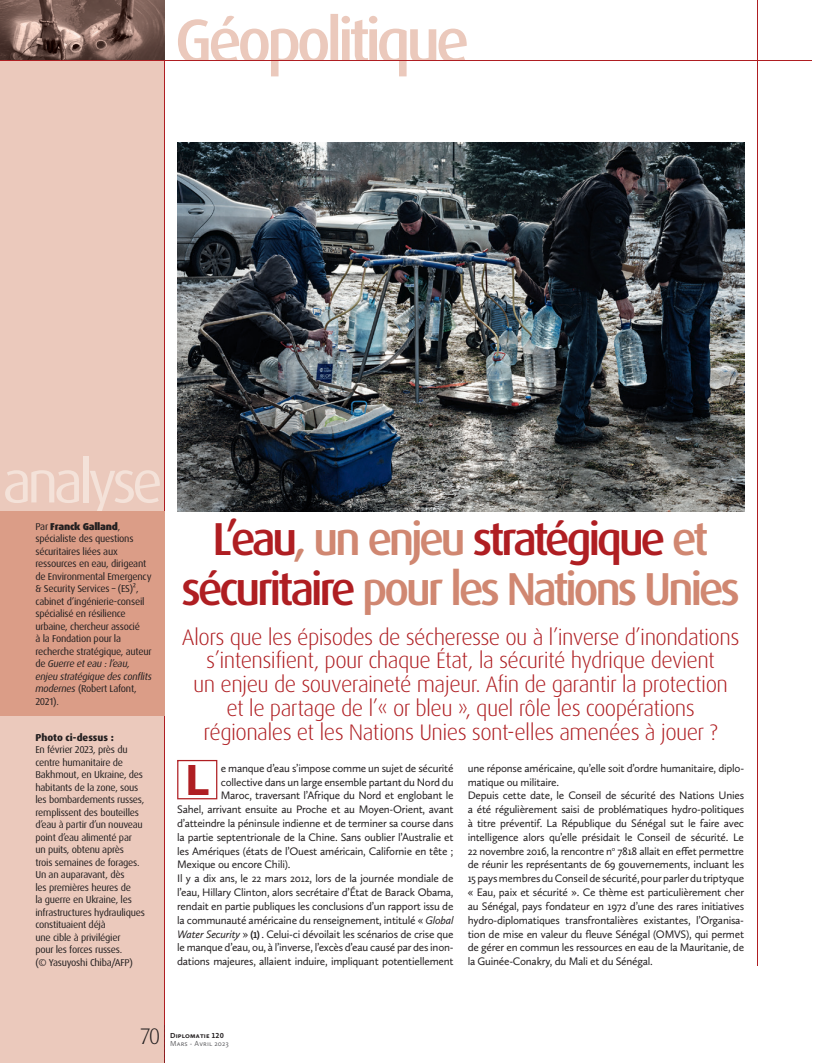
<style>
.page{position:relative;width:815px;height:1063px;background:#fff}
.page>*{position:absolute;margin:0;border:0;box-sizing:border-box;transform-origin:0 0}
.t1{font:58.75px "Dax Pro";letter-spacing:-.08em;color:#f4e2d9}
.t2{font:500 46.25px/50px "Dax Pro";letter-spacing:-.075em;color:#d08771;text-align:center}
.t3{font:900 45px "Calluna Sans";color:#af1e22}
.t4{font:300 22.5px/23.8px "Dax Pro";letter-spacing:-.025em;color:#af1e22;text-align:center}
.t5{font:300 22.5px "Dax Pro";color:#231f20}
.t6{font:11.25px/13.9px "Calluna Sans";letter-spacing:-.02em;color:#231f20}
.t7{font:10px/12.5px "Dax Pro";letter-spacing:-.025em;color:#231f20}
.t8{font:800 10px "Dax Pro";color:#231f20}
.t9{font:7.5px "Calluna Sans";letter-spacing:.02em;color:#636366}
.t10{font:700 7.5px "Calluna Sans";letter-spacing:.02em;color:#231f20}
.s1{font-weight:900}
.s2{font-style:italic}
.s3{color:#af1e22}
.s4{font-family:"Skolar Sans Latn";font-weight:700;font-size:8.75px}
</style>
<div class="page">
<hr style="left:757px;top:0;width:1px;height:966px;background:#af1e22">
<div style="left:0;top:0;width:164px;height:1063px;background:#ebc9bc"></div>
<hr style="left:164px;top:0;width:1px;height:1063px;background:#af1e22">
<img style="left:0;top:0;width:164px;height:60px">
<svg style="left:178px;top:14px;width:289px;height:62px"></svg>
<hr style="left:0;top:60px;width:811px;height:1px;background:#af1e22">
<img style="left:177px;top:142px;width:567px;height:369px">
<svg style="left:177px;top:760px;width:40px;height:39px"></svg>
<div style="left:0;top:511px;width:165px;height:205px;background:#db9d87"></div>
<svg style="left:164px;top:1025px;width:1px;height:38px"></svg>
<h1 class="t1" style="left:3px;top:444px;width:162px">analyse</h1>
<p class="t7" style="left:35px;top:520px;width:118px">Par <span class="s1">Franck Galland</span>, spécialiste des questions sécuritaires liées aux ressources en eau, dirigeant de Environmental Emergency &amp; Security Services – (ES)², cabinet d’ingé nierie-conseil spécialisé en résilience urbaine, chercheur associé<br>à la Fondation pour la recherche stratégique, auteur de <span class="s2">Guerre et eau : l’eau, enjeu stratégique des conflits modernes</span> (Robert Lafont,<br>2021).</p>
<h2 class="t2" style="left:181px;top:515px;width:560px"><span class="s3">L’eau</span>, un enjeu <span class="s3">stratégique</span> et <span class="s3">sécuritaire</span> pour les Nations Unies</h2>
<p class="t4" style="left:182px;top:625px;width:559px">Alors que les épisodes de sécheresse ou à l’inverse d’inondations s’intensifient, pour chaque État, la sécurité hydrique devient<br>un enjeu de souveraineté majeur. Afin de garantir la protection et le partage de l’« or bleu », quel rôle les coopérations régionales et les Nations Unies sont-elles amenées à jouer ?</p>
<h3 class="t3" style="left:185px;top:751px;width:26px">L</h3>
<p class="t6" style="left:221px;top:761px;width:234px">e manque d’eau s’impose comme un sujet de sécurité</p>
<p class="t8" style="left:35px;top:731px;width:80px">Photo ci-dessus :</p>
<p class="t7" style="left:35px;top:743px;width:111px">En février 2023, près du centre humanitaire de<br>Bakhmout, en Ukraine, des habitants de la zone, sous les bombardements russes, remplissent des bouteilles d’eau à partir d’un nouveau point d’eau alimenté par<br>un puits, obtenu après<br>trois semaines de forages.<br>Un an auparavant, dès<br>les premières heures de<br>la guerre en Ukraine, les infrastructures hydrauliques constituaient déjà<br>une cible à privilégier<br>pour les forces russes.<br>(© Yasuyoshi Chiba/AFP)</p>
<p class="t6" style="left:468px;top:761px;width:278px">une ré ponse amé ricaine, qu’elle soit d’ordre humanitaire, diplo&shy;matique ou militaire.<br>Depuis cette date, le Conseil de sécurité des Nations Unies a été régulièrement saisi de problématiques hydro-politiques à titre préventif. La République du Sénégal sut le faire avec intelligence alors qu’elle présidait le Conseil de sécurité. Le 22 novembre 2016, la rencontre n<sup>o</sup> 7818 allait en effet permettre de réunir les représentants de 69 gouvernements, incluant les 15 pays membres du Conseil de sécurité, pour parler du triptyque « Eau, paix et sécurité ». Ce thème est particulièrement cher au Sénégal, pays fondateur en 1972 d’une des rares initiatives hydro-diplomatiques transfrontalières existantes, l’Organisa&shy;tion de mise en valeur du fleuve Sénégal (OMVS), qui permet de gérer en commun les ressources en eau de la Mauritanie, de la Guinée-Conakry, du Mali et du Sénégal.</p>
<p class="t6" style="left:221px;top:775px;width:234px">collective dans un large ensemble partant du Nord du</p>
<p class="t6" style="left:221px;top:789px;width:234px">Maroc, traversant l’Afrique du Nord et englobant le</p>
<p class="t6" style="left:177px;top:802px;width:278px">Sahel, arrivant ensuite au Proche et au Moyen-Orient, avant</p>
<p class="t6" style="left:177px;top:816px;width:278px">d’atteindre la péninsule indienne et de terminer sa course dans</p>
<p class="t6" style="left:177px;top:830px;width:278px">la partie septentrionale de la Chine. Sans oublier l’Australie et</p>
<p class="t6" style="left:177px;top:844px;width:278px">les Amériques (états de l’Ouest américain, Californie en tête ;</p>
<p class="t6" style="left:177px;top:858px;width:115px">Mexique ou encore Chili).</p>
<p class="t6" style="left:177px;top:871px;width:278px">Il y a dix ans, le 22 mars 2012, lors de la journée mondiale de</p>
<p class="t6" style="left:177px;top:885px;width:278px">l’eau, Hillary Clinton, alors secrétaire d’État de Barack Obama,</p>
<p class="t6" style="left:177px;top:899px;width:278px">rendait en partie publiques les conclusions d’un rapport issu de</p>
<p class="t6" style="left:177px;top:913px;width:278px">la communauté américaine du renseignement, intitulé « <span class="s2">Global</span></p>
<p class="t6" style="left:177px;top:927px;width:278px"><span class="s2">Water Security</span> » <span class="s4">(1)</span> . Celui-ci dévoilait les scé narios de crise que</p>
<p class="t6" style="left:177px;top:941px;width:278px">le manque d’eau, ou, à l’inverse, l’excès d’eau causé par des inon-</p>
<p class="t6" style="left:177px;top:954px;width:278px">dations majeures, allaient induire, impliquant potentiellement</p>
<h3 class="t5" style="left:140px;top:1022px;width:22px">70</h3>
<p class="t10" style="left:170px;top:1031px;width:55px">Diplomatie 120</p>
<p class="t9" style="left:170px;top:1039px;width:60px">Mars - Avril 2023</p>
</div>
